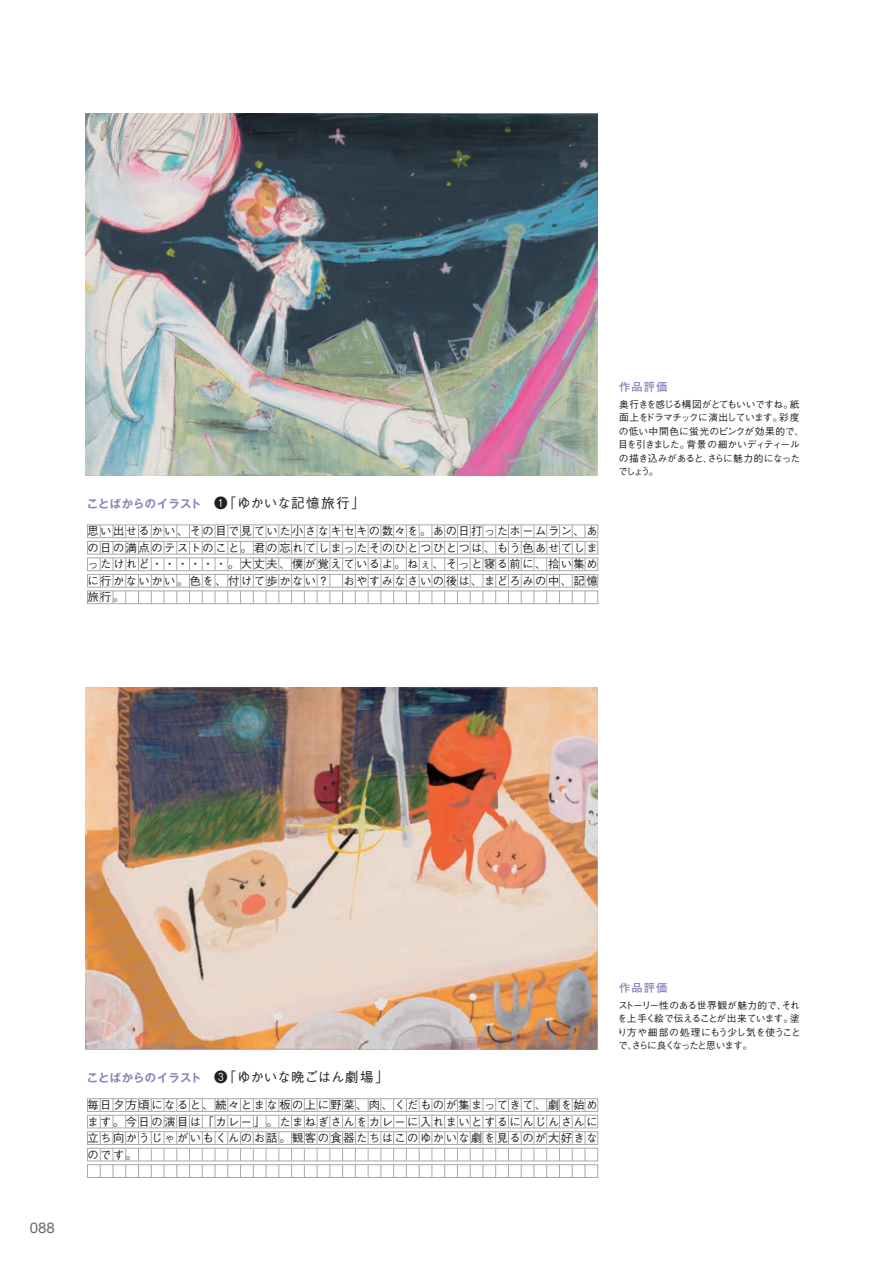
<style>
.page{position:relative;width:893px;height:1263px;background:#fff}
.page>*{position:absolute;margin:0;border:0;box-sizing:border-box;transform-origin:0 0}
.t1{font:15px "Helvetica Neue";color:#6c6d70}
.t2{font:500 13.5px "Gothic BBB Pro";color:#231f20}
.t3{font:500 11.25px/16.5px "Gothic BBB Pro";letter-spacing:.135em;color:#231f20;text-align:justify}
.t4{font:700 11.25px "Gothic MB101 Pro De";letter-spacing:.035em;color:#8781bd}
.t5{font:700 11.25px "Futo Go B101 Pro";letter-spacing:.1em;color:#8781bd}
.t6{font:500 9.75px/13.5px "Gothic BBB Pro";letter-spacing:-.055em;color:#231f20}
.s1{font-family:"Gothic BBB Pro";font-weight:500;font-size:13.5px;color:#231f20}
.s2{font-family:"Gothic MB101 Pro De";font-weight:700;font-size:11.25px;color:#8781bd}
</style>
<div class="page">
<img style="left:85px;top:113px;width:513px;height:363px">
<img style="left:85px;top:687px;width:513px;height:362px">
<div style="left:87px;top:525px;width:511px;height:13px;border:1px solid #a8a9ad"></div>
<div style="left:87px;top:541px;width:511px;height:13px;border:1px solid #a8a9ad"></div>
<div style="left:87px;top:558px;width:511px;height:13px;border:1px solid #a8a9ad"></div>
<div style="left:87px;top:574px;width:511px;height:13px;border:1px solid #a8a9ad"></div>
<div style="left:87px;top:591px;width:511px;height:13px;border:1px solid #a8a9ad"></div>
<svg style="left:100px;top:525px;width:1px;height:79px"></svg>
<svg style="left:113px;top:525px;width:1px;height:79px"></svg>
<svg style="left:125px;top:525px;width:1px;height:79px"></svg>
<svg style="left:138px;top:525px;width:1px;height:79px"></svg>
<svg style="left:151px;top:525px;width:1px;height:79px"></svg>
<svg style="left:164px;top:525px;width:1px;height:79px"></svg>
<svg style="left:176px;top:525px;width:1px;height:79px"></svg>
<svg style="left:189px;top:525px;width:1px;height:79px"></svg>
<svg style="left:202px;top:525px;width:1px;height:79px"></svg>
<svg style="left:215px;top:525px;width:1px;height:79px"></svg>
<svg style="left:227px;top:525px;width:1px;height:79px"></svg>
<svg style="left:240px;top:525px;width:1px;height:79px"></svg>
<svg style="left:253px;top:525px;width:1px;height:79px"></svg>
<svg style="left:266px;top:525px;width:1px;height:79px"></svg>
<svg style="left:279px;top:525px;width:1px;height:79px"></svg>
<svg style="left:291px;top:525px;width:1px;height:79px"></svg>
<svg style="left:304px;top:525px;width:1px;height:79px"></svg>
<svg style="left:317px;top:525px;width:1px;height:79px"></svg>
<svg style="left:330px;top:525px;width:1px;height:79px"></svg>
<svg style="left:342px;top:525px;width:1px;height:79px"></svg>
<svg style="left:355px;top:525px;width:1px;height:79px"></svg>
<svg style="left:368px;top:525px;width:1px;height:79px"></svg>
<svg style="left:381px;top:525px;width:1px;height:79px"></svg>
<svg style="left:393px;top:525px;width:1px;height:79px"></svg>
<svg style="left:406px;top:525px;width:1px;height:79px"></svg>
<svg style="left:419px;top:525px;width:1px;height:79px"></svg>
<svg style="left:432px;top:525px;width:1px;height:79px"></svg>
<svg style="left:444px;top:525px;width:1px;height:79px"></svg>
<svg style="left:457px;top:525px;width:1px;height:79px"></svg>
<svg style="left:470px;top:525px;width:1px;height:79px"></svg>
<svg style="left:483px;top:525px;width:1px;height:79px"></svg>
<svg style="left:495px;top:525px;width:1px;height:79px"></svg>
<svg style="left:508px;top:525px;width:1px;height:79px"></svg>
<svg style="left:521px;top:525px;width:1px;height:79px"></svg>
<svg style="left:534px;top:525px;width:1px;height:79px"></svg>
<svg style="left:546px;top:525px;width:1px;height:79px"></svg>
<svg style="left:559px;top:525px;width:1px;height:79px"></svg>
<svg style="left:572px;top:525px;width:1px;height:79px"></svg>
<svg style="left:585px;top:525px;width:1px;height:79px"></svg>
<div style="left:87px;top:1098px;width:511px;height:14px;border:1px solid #a8a9ad"></div>
<div style="left:87px;top:1115px;width:511px;height:13px;border:1px solid #a8a9ad"></div>
<div style="left:87px;top:1131px;width:511px;height:14px;border:1px solid #a8a9ad"></div>
<div style="left:87px;top:1148px;width:511px;height:13px;border:1px solid #a8a9ad"></div>
<div style="left:87px;top:1164px;width:511px;height:14px;border:1px solid #a8a9ad"></div>
<svg style="left:100px;top:1099px;width:1px;height:78px"></svg>
<svg style="left:113px;top:1099px;width:1px;height:78px"></svg>
<svg style="left:125px;top:1099px;width:1px;height:78px"></svg>
<svg style="left:138px;top:1099px;width:1px;height:78px"></svg>
<svg style="left:151px;top:1099px;width:1px;height:78px"></svg>
<svg style="left:164px;top:1099px;width:1px;height:78px"></svg>
<svg style="left:176px;top:1099px;width:1px;height:78px"></svg>
<svg style="left:189px;top:1099px;width:1px;height:78px"></svg>
<svg style="left:202px;top:1099px;width:1px;height:78px"></svg>
<svg style="left:215px;top:1099px;width:1px;height:78px"></svg>
<svg style="left:227px;top:1099px;width:1px;height:78px"></svg>
<svg style="left:240px;top:1099px;width:1px;height:78px"></svg>
<svg style="left:253px;top:1099px;width:1px;height:78px"></svg>
<svg style="left:266px;top:1099px;width:1px;height:78px"></svg>
<svg style="left:279px;top:1099px;width:1px;height:78px"></svg>
<svg style="left:291px;top:1099px;width:1px;height:78px"></svg>
<svg style="left:304px;top:1099px;width:1px;height:78px"></svg>
<svg style="left:317px;top:1099px;width:1px;height:78px"></svg>
<svg style="left:330px;top:1099px;width:1px;height:78px"></svg>
<svg style="left:342px;top:1099px;width:1px;height:78px"></svg>
<svg style="left:355px;top:1099px;width:1px;height:78px"></svg>
<svg style="left:368px;top:1099px;width:1px;height:78px"></svg>
<svg style="left:381px;top:1099px;width:1px;height:78px"></svg>
<svg style="left:393px;top:1099px;width:1px;height:78px"></svg>
<svg style="left:406px;top:1099px;width:1px;height:78px"></svg>
<svg style="left:419px;top:1099px;width:1px;height:78px"></svg>
<svg style="left:432px;top:1099px;width:1px;height:78px"></svg>
<svg style="left:444px;top:1099px;width:1px;height:78px"></svg>
<svg style="left:457px;top:1099px;width:1px;height:78px"></svg>
<svg style="left:470px;top:1099px;width:1px;height:78px"></svg>
<svg style="left:483px;top:1099px;width:1px;height:78px"></svg>
<svg style="left:495px;top:1099px;width:1px;height:78px"></svg>
<svg style="left:508px;top:1099px;width:1px;height:78px"></svg>
<svg style="left:521px;top:1099px;width:1px;height:78px"></svg>
<svg style="left:534px;top:1099px;width:1px;height:78px"></svg>
<svg style="left:546px;top:1099px;width:1px;height:78px"></svg>
<svg style="left:559px;top:1099px;width:1px;height:78px"></svg>
<svg style="left:572px;top:1099px;width:1px;height:78px"></svg>
<svg style="left:585px;top:1099px;width:1px;height:78px"></svg>
<p class="t4" style="left:87px;top:494px;width:280px">ことばからのイラスト　<span class="s1">❶「ゆかいな記憶旅行」</span></p>
<p class="t3" style="left:87px;top:521px;width:512px">思い出せるかい、その目で見ていた小さなキセキの数々を。あの日打ったホームラン、あの日の満点のテストのこと。君の忘れてしまったそのひとつひとつは、もう色あせてしまったけれど・・・・・・。大丈夫、僕が覚えているよ。ねぇ、そっと寝る前に、拾い集めに行かないかい。色を、付けて歩かない？　おやすみなさいの後は、まどろみの中、記憶旅行。</p>
<p class="t5" style="left:619px;top:378px;width:50px">作品評価</p>
<p class="t6" style="left:618px;top:396px;width:188px">奥行きを感じる構図がとてもいいですね。紙面上をドラマチックに演出しています。彩度の低い中間色に蛍光のピンクが効果的で、目を引きました。背景の細かいディティールの描き込みがあると、さらに魅力的になったでしょう。</p>
<h1 class="t1" style="left:30px;top:1217px;width:27px">088</h1>
<p class="t2" style="left:87px;top:1066px;width:304px"><span class="s2">ことばからのイラスト　</span>❸「ゆかいな晩ごはん劇場」</p>
<p class="t3" style="left:87px;top:1095px;width:512px">毎日夕方頃になると、続々とまな板の上に野菜、肉、くだものが集まってきて、劇を始めます。今日の演目は「カレー」。たまねぎさんをカレーに入れまいとするにんじんさんに立ち向かうじゃがいもくんのお話。観客の食器たちはこのゆかいな劇を見るのが大好きなのです。</p>
<p class="t5" style="left:619px;top:979px;width:50px">作品評価</p>
<p class="t6" style="left:618px;top:997px;width:185px">ストーリー性のある世界観が魅力的で、それを上手く絵で伝えることが出来ています。塗り方や細部の処理にもう少し気を使うことで、さらに良くなったと思います。</p>
</div>
